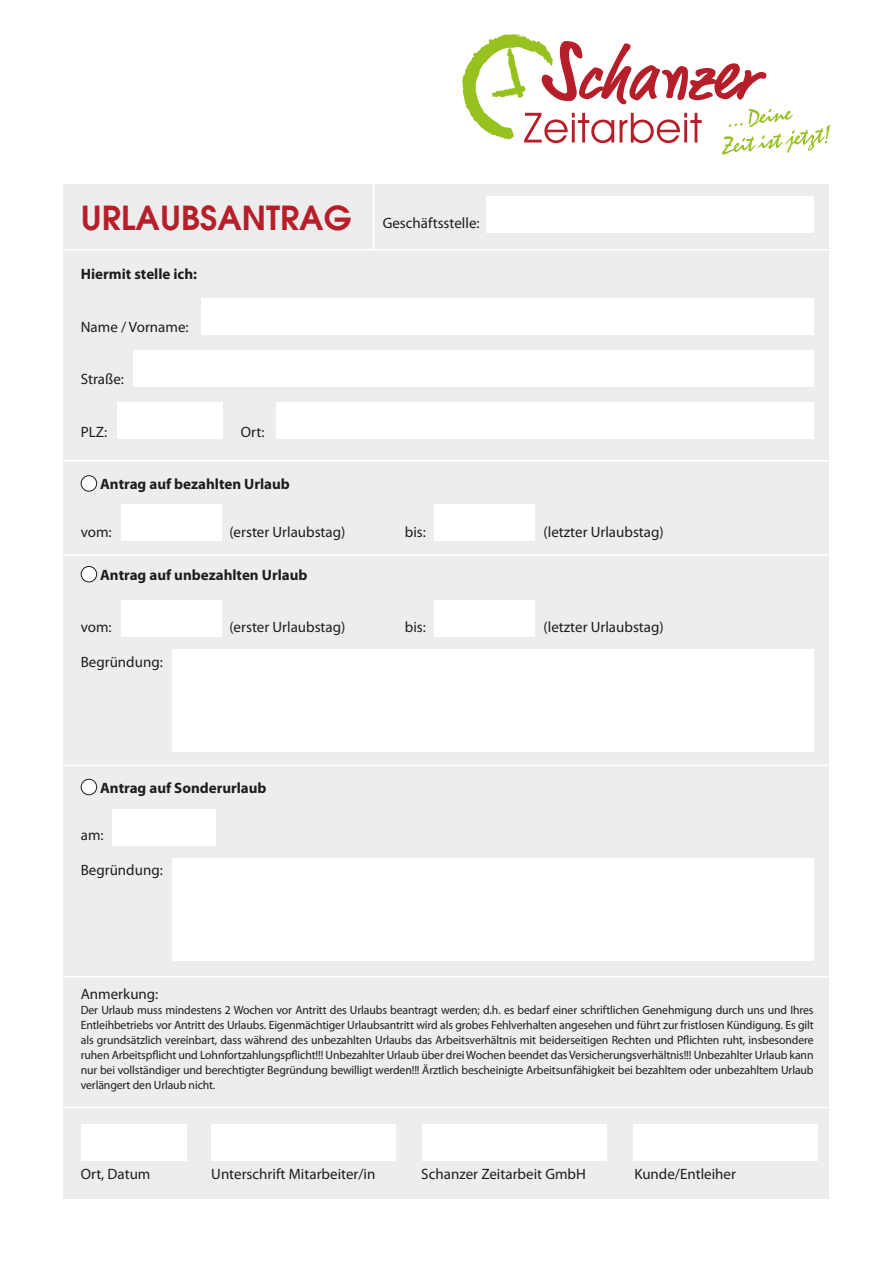
<style>
.page{position:relative;width:893px;height:1263px;background:#fff}
.page>*{position:absolute;margin:0;border:0;box-sizing:border-box;transform-origin:0 0}
.t1{font:15px "Myriad Pro";color:#1d1d1b}
.t2{font:700 15px "Myriad Pro";color:#1d1d1b}
.t3{font:12px/15px "Myriad Pro";letter-spacing:-.01em;color:#1d1d1b;text-align:justify}
.s1{font-family:"Avant Garde";font-weight:600;font-size:33px;color:#b61f2a}
</style>
<div class="page">
<div style="left:64px;top:184px;width:765px;height:1014px;background:#ededed"></div>
<svg style="left:462px;top:34px;width:368px;height:121px"></svg>
<div style="left:81px;top:476px;width:16px;height:15px;background:#fff;border-radius:50%"></div>
<div style="left:81px;top:475px;width:16px;height:17px;border:1px solid #1d1d1b;border-radius:50%"></div>
<div style="left:81px;top:566px;width:16px;height:16px;background:#fff;border-radius:50%"></div>
<div style="left:81px;top:566px;width:16px;height:16px;border:1px solid #1d1d1b;border-radius:50%"></div>
<div style="left:81px;top:779px;width:16px;height:16px;background:#fff;border-radius:50%"></div>
<div style="left:81px;top:779px;width:16px;height:16px;border:1px solid #1d1d1b;border-radius:50%"></div>
<hr style="left:64px;top:460px;width:765px;height:1px;background:#fff">
<hr style="left:64px;top:249px;width:765px;height:1px;background:#fff">
<hr style="left:373px;top:183px;width:1px;height:67px;background:#fff">
<hr style="left:64px;top:554px;width:765px;height:2px;background:#fff">
<hr style="left:64px;top:765px;width:765px;height:1px;background:#fff">
<hr style="left:64px;top:976px;width:765px;height:1px;background:#fff">
<hr style="left:64px;top:1107px;width:765px;height:1px;background:#fff">
<div style="left:486px;top:196px;width:328px;height:37px;background:#fff"></div>
<div style="left:201px;top:299px;width:613px;height:36px;background:#fff"></div>
<div style="left:134px;top:350px;width:680px;height:37px;background:#fff"></div>
<div style="left:276px;top:402px;width:538px;height:36px;background:#fff"></div>
<div style="left:435px;top:504px;width:100px;height:37px;background:#fff"></div>
<div style="left:122px;top:504px;width:100px;height:37px;background:#fff"></div>
<div style="left:435px;top:600px;width:100px;height:37px;background:#fff"></div>
<div style="left:122px;top:600px;width:100px;height:37px;background:#fff"></div>
<div style="left:172px;top:650px;width:642px;height:102px;background:#fff"></div>
<div style="left:112px;top:809px;width:103px;height:37px;background:#fff"></div>
<div style="left:172px;top:859px;width:642px;height:102px;background:#fff"></div>
<div style="left:81px;top:1124px;width:105px;height:37px;background:#fff"></div>
<div style="left:211px;top:1124px;width:184px;height:37px;background:#fff"></div>
<div style="left:422px;top:1124px;width:184px;height:37px;background:#fff"></div>
<div style="left:634px;top:1124px;width:184px;height:37px;background:#fff"></div>
<div style="left:117px;top:402px;width:105px;height:36px;background:#fff"></div>
<p class="t1" style="left:81px;top:214px;width:400px"><span class="s1">URLAUBSANTRAG</span> Geschäftsstelle:</p>
<p class="t2" style="left:81px;top:264px;width:118px">Hiermit stelle ich:</p>
<p class="t1" style="left:81px;top:317px;width:109px">Name / Vorname:</p>
<p class="t1" style="left:81px;top:370px;width:45px">Straße:</p>
<p class="t1" style="left:81px;top:422px;width:28px">PLZ:</p>
<p class="t1" style="left:241px;top:422px;width:25px">Ort:</p>
<p class="t2" style="left:100px;top:474px;width:191px">Antrag auf bezahlten Urlaub</p>
<p class="t1" style="left:81px;top:522px;width:32px">vom:</p>
<p class="t1" style="left:229px;top:522px;width:118px">(erster Urlaubstag)</p>
<p class="t1" style="left:405px;top:522px;width:23px">bis:</p>
<p class="t1" style="left:544px;top:522px;width:122px">(letzter Urlaubstag)</p>
<p class="t2" style="left:100px;top:565px;width:209px">Antrag auf unbezahlten Urlaub</p>
<p class="t1" style="left:81px;top:618px;width:32px">vom:</p>
<p class="t1" style="left:229px;top:618px;width:118px">(erster Urlaubstag)</p>
<p class="t1" style="left:405px;top:618px;width:23px">bis:</p>
<p class="t1" style="left:544px;top:618px;width:122px">(letzter Urlaubstag)</p>
<p class="t1" style="left:81px;top:652px;width:84px">Begründung:</p>
<p class="t2" style="left:100px;top:778px;width:168px">Antrag auf Sonderurlaub</p>
<p class="t1" style="left:81px;top:826px;width:24px">am:</p>
<p class="t1" style="left:81px;top:861px;width:84px">Begründung:</p>
<p class="t1" style="left:81px;top:985px;width:79px">Anmerkung:</p>
<p class="t3" style="left:81px;top:1002px;width:734px">Der Urlaub muss mindestens 2 Wochen vor Antritt des Urlaubs beantragt werden; d.h. es bedarf einer schriftlichen Genehmigung durch uns und Ihres Entleihbetriebs vor Antritt des Urlaubs. Eigenmächtiger Urlaubsantritt wird als grobes Fehlverhalten angesehen und führt zur fristlosen Kündigung. Es gilt als grundsätzlich vereinbart, dass während des unbezahlten Urlaubs das Arbeitsverhältnis mit beiderseitigen Rechten und Pflichten ruht, insbesondere ruhen Arbeitspflicht und Lohnfortzahlungspflicht!!! Unbezahlter Urlaub über drei Wochen beendet das Versicherungsverhältnis!!! Unbezahlter Urlaub kann nur bei vollständiger und berechtigter Begründung bewilligt werden!!! Ärztlich bescheinigte Arbeitsunfähigkeit bei bezahltem oder unbezahltem Urlaub verlängert den Urlaub nicht.</p>
<p class="t1" style="left:81px;top:1165px;width:71px">Ort, Datum</p>
<p class="t1" style="left:211px;top:1165px;width:166px">Unterschrift Mitarbeiter/in</p>
<p class="t1" style="left:421px;top:1165px;width:166px">Schanzer Zeitarbeit GmbH</p>
<p class="t1" style="left:634px;top:1165px;width:103px">Kunde/Entleiher</p>
</div>
